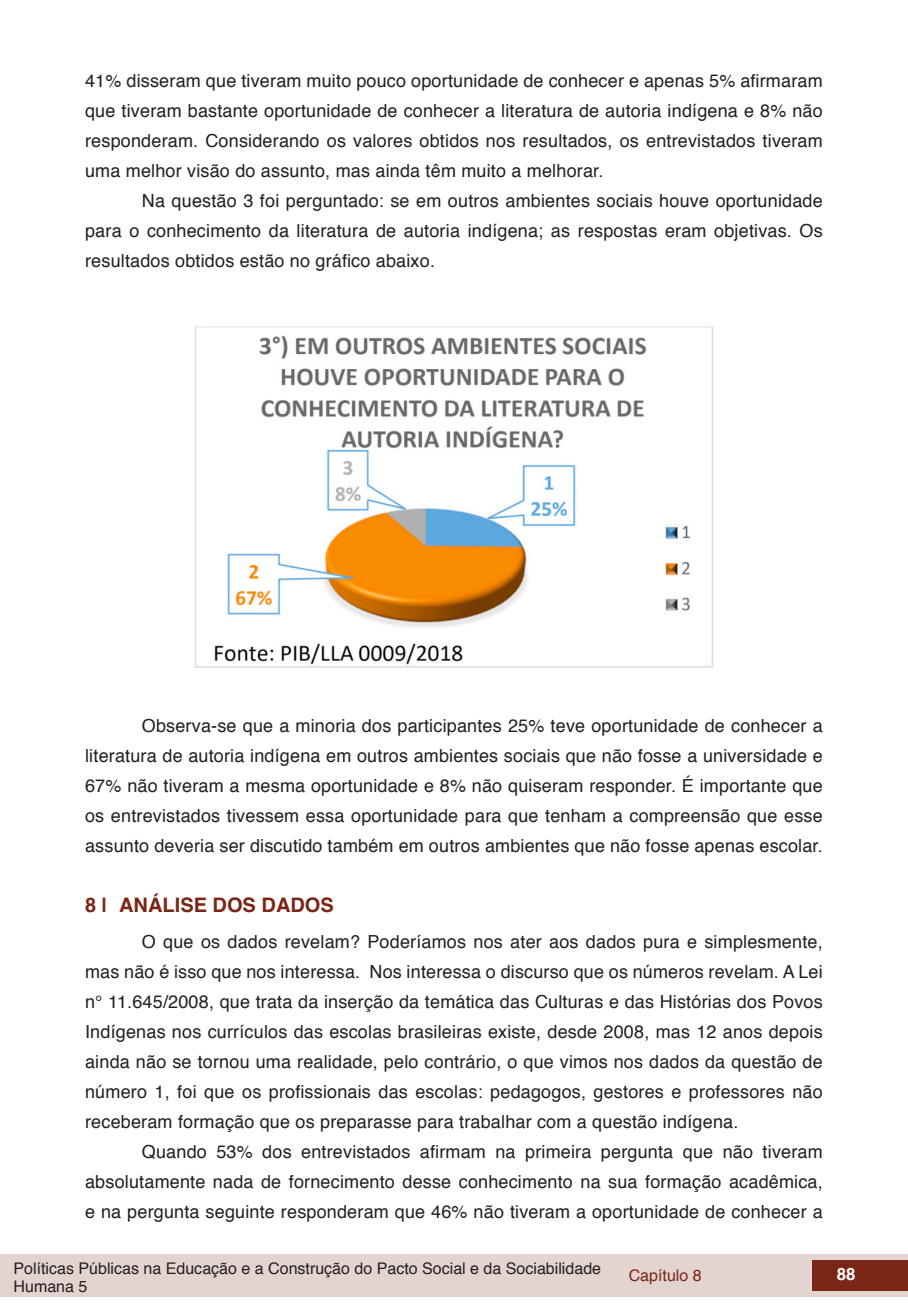
<style>
.page{position:relative;width:908px;height:1304px;background:#fff}
.page>*{position:absolute;margin:0;border:0;box-sizing:border-box;transform-origin:0 0}
.t1{font:700 20px "Helvetica";color:#7a2616}
.txt{font:18px/30px "Helvetica";letter-spacing:.01em;color:#231f20;text-align:justify}
.t2{font:700 16.8px "Helvetica";color:#fff}
.t3{font:16px/18.2px "Helvetica";color:#231f20}
.t4{font:16px "Helvetica";color:#7a2616}
</style>
<div class="page">
<div style="left:0;top:1254px;width:906px;height:43px;background:#e4d4d0"></div>
<div style="left:812px;top:1261px;width:95px;height:30px;background:#7a2616"></div>
<img style="left:194px;top:326px;width:520px;height:342px">
<p class="txt" style="left:85px;top:66px;width:738px">41% disseram que tiveram muito pouco oportunidade de conhecer e apenas 5% afirmaram que tiveram bastante oportunidade de conhecer a literatura de autoria indígena e 8% não responderam. Considerando os valores obtidos nos resultados, os entrevistados tiveram uma melhor visão do assunto, mas ainda têm muito a melhorar.</p>
<p class="txt" style="left:85px;top:186px;width:738px;text-indent:57px">Na questão 3 foi perguntado: se em outros ambientes sociais houve oportunidade para o conhecimento da literatura de autoria indígena; as respostas eram objetivas. Os resultados obtidos estão no gráfico abaixo.</p>
<p class="txt" style="left:85px;top:711px;width:738px;text-indent:57px">Observa-se que a minoria dos participantes 25% teve oportunidade de conhecer a literatura de autoria indígena em outros ambientes sociais que não fosse a universidade e 67% não tiveram a mesma oportunidade e 8% não quiseram responder. É importante que os entrevistados tivessem essa oportunidade para que tenham a compreensão que esse assunto deveria ser discutido também em outros ambientes que não fosse apenas escolar.</p>
<p class="t1" style="left:85px;top:889px;width:250px">8 | ANÁLISE DOS DADOS</p>
<p class="txt" style="left:85px;top:927px;width:738px;text-indent:57px">O que os dados revelam? Poderíamos nos ater aos dados pura e simplesmente, mas não é isso que nos interessa. Nos interessa o discurso que os números revelam. A Lei n° 11.645/2008, que trata da inserção da temática das Culturas e das Histórias dos Povos Indígenas nos currículos das escolas brasileiras existe, desde 2008, mas 12 anos depois ainda não se tornou uma realidade, pelo contrário, o que vimos nos dados da questão de número 1, foi que os profissionais das escolas: pedagogos, gestores e professores não receberam formação que os preparasse para trabalhar com a questão indígena.</p>
<p class="txt" style="left:85px;top:1137px;width:738px;text-indent:57px">Quando 53% dos entrevistados afirmam na primeira pergunta que não tiveram absolutamente nada de fornecimento desse conhecimento na sua formação acadêmica, e na pergunta seguinte responderam que 46% não tiveram a oportunidade de conhecer a</p>
<p class="t3" style="left:14px;top:1260px;width:588px">Políticas Públicas na Educação e a Construção do Pacto Social e da Sociabilidade<br>Humana 5</p>
<p class="t4" style="left:628px;top:1263px;width:74px">Capítulo 8</p>
<p class="t2" style="left:836px;top:1261px;width:20px">88</p>
</div>
